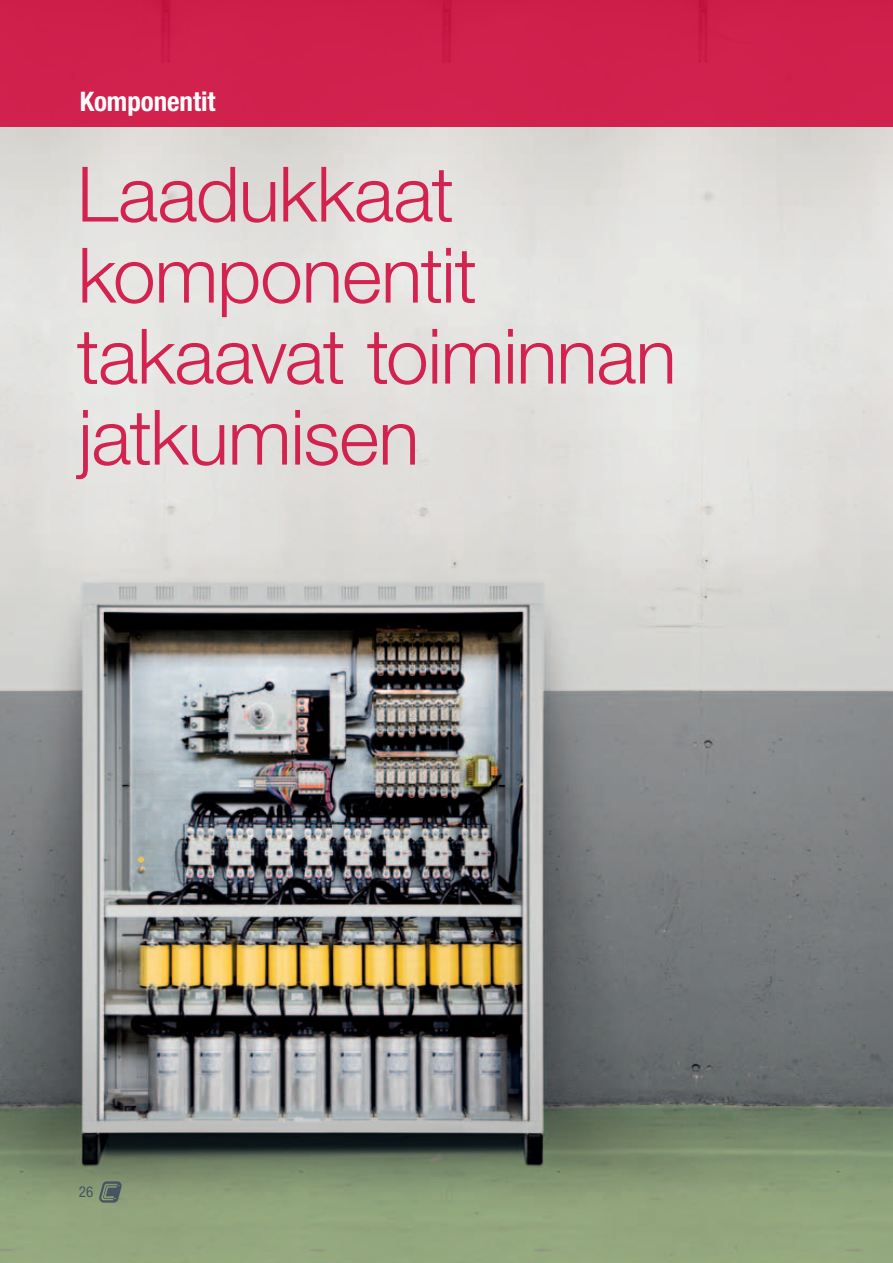
<style>
.page{position:relative;width:893px;height:1263px;background:#fff}
.page>*{position:absolute;margin:0;border:0;box-sizing:border-box;transform-origin:0 0}
.t1{font:300 76.5px/81px "Helvetica Neue";letter-spacing:-.015em;color:#d10e40}
.t2{font:700 condensed 27px "Helvetica Neue";color:#fff}
.t3{font:condensed 15px "Helvetica Neue";color:#45555f}
</style>
<div class="page">
<img style="left:0;top:126px;width:893px;height:1137px">
<div style="left:0;top:0;width:893px;height:126px;background:#d0214d"></div>
<svg style="left:98px;top:1181px;width:24px;height:22px"></svg>
<p class="t2" style="left:80px;top:85px;width:137px">Komponentit</p>
<p class="t1" style="left:77px;top:152px;width:601px">Laadukkaat komponentit takaavat toiminnan jatkumisen</p>
<p class="t3" style="left:79px;top:1183px;width:16px">26</p>
</div>
